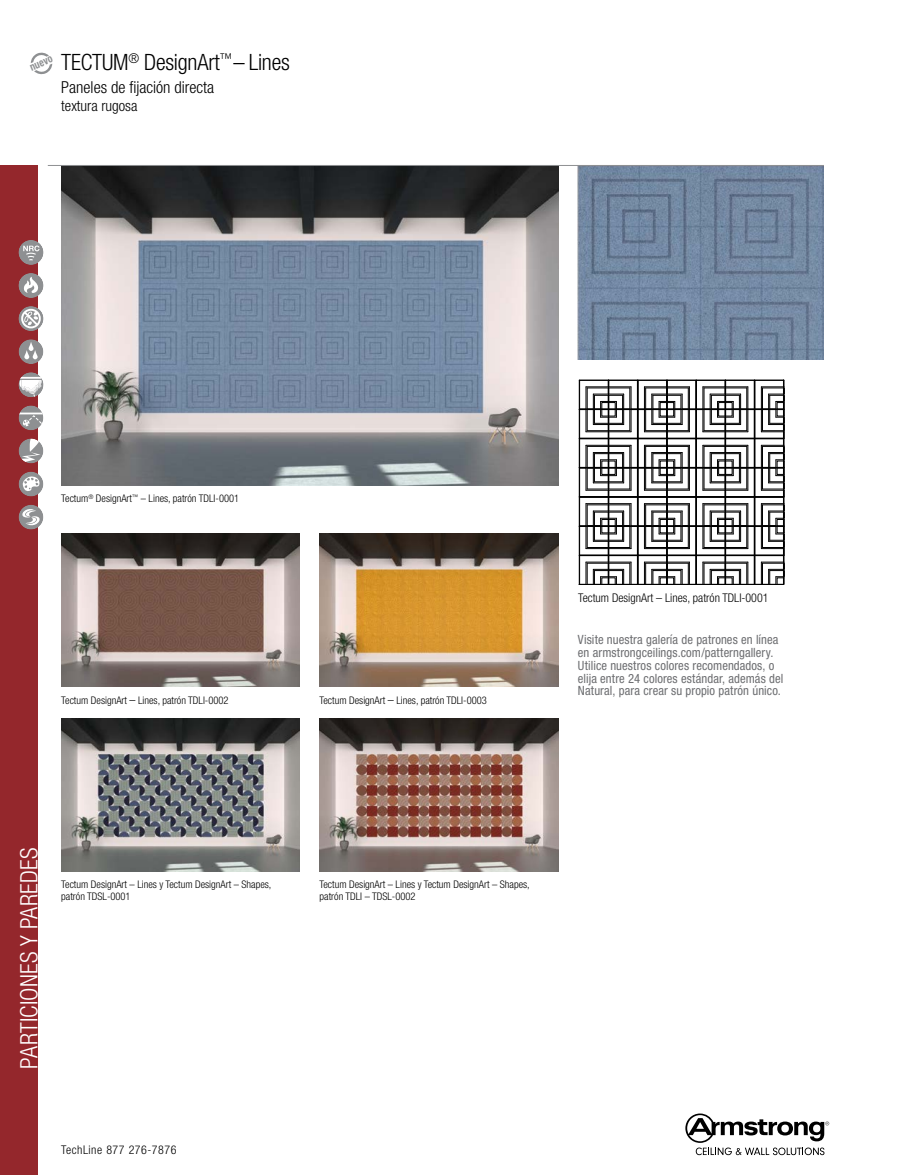
<style>
.page{position:relative;width:905px;height:1175px;background:#fff}
.page>*{position:absolute;margin:0;border:0;box-sizing:border-box;transform-origin:0 0}
.t1{font:300 condensed 24px "Helvetica Neue LT Std";letter-spacing:.005em;color:#fff}
.t2{font:300 condensed 22.5px "Helvetica Neue LT Std";letter-spacing:-.01em;color:#000}
.t3{font:300 condensed 16.5px "Helvetica Neue LT Std";color:#000}
.t4{font:300 condensed 15px "Helvetica Neue LT Std";color:#000}
.t5{font:condensed 12.75px/12.8px "Helvetica Neue LT Std";letter-spacing:.005em;color:#6d6e71}
.t6{font:300 condensed 12px "Helvetica Neue LT Std";color:#000}
.t7{font:300 condensed 12px "Helvetica Neue LT Std";letter-spacing:.04em;color:#000}
.t8{font:700 condensed 11.1px "Helvetica Neue LT Std";color:#8e9092;scale:.88 1}
.t9{font:300 condensed 10.5px/12px "Helvetica Neue LT Std";color:#000}
.s1{font-size:12px}
</style>
<div class="page">
<div style="left:0;top:165px;width:37px;height:1009px;background:#94272c"></div>
<svg style="left:685px;top:1113px;width:144px;height:42px"></svg>
<img style="left:61px;top:718px;width:239px;height:153px">
<svg style="left:31px;top:53px;width:21px;height:21px"></svg>
<img style="left:319px;top:533px;width:239px;height:154px">
<img style="left:578px;top:166px;width:246px;height:193px">
<svg style="left:578px;top:379px;width:206px;height:206px"></svg>
<img style="left:61px;top:166px;width:497px;height:320px">
<img style="left:61px;top:533px;width:239px;height:154px">
<img style="left:319px;top:718px;width:239px;height:153px">
<svg style="left:19px;top:339px;width:24px;height:25px"></svg>
<svg style="left:19px;top:372px;width:24px;height:25px"></svg>
<svg style="left:19px;top:405px;width:24px;height:25px"></svg>
<svg style="left:19px;top:438px;width:24px;height:25px"></svg>
<svg style="left:19px;top:471px;width:24px;height:25px"></svg>
<svg style="left:19px;top:505px;width:24px;height:24px"></svg>
<svg style="left:19px;top:240px;width:24px;height:25px"></svg>
<svg style="left:19px;top:273px;width:24px;height:25px"></svg>
<svg style="left:19px;top:306px;width:24px;height:25px"></svg>
<hr style="left:48px;top:165px;width:776px;height:1px;background:#8e9092">
<p class="t8" style="left:28px;top:61px;width:28px;rotate:-22deg">nuevo</p>
<h2 class="t2" style="left:61px;top:49px;width:230px">TECTUM<sup>®</sup> DesignArt<sup>™</sup> – Lines</h2>
<h3 class="t3" style="left:61px;top:77px;width:154px">Paneles de fijación directa</h3>
<h3 class="t4" style="left:61px;top:97px;width:78px">textura rugosa</h3>
<p class="t9" style="left:61px;top:492px;width:179px">Tectum<sup>®</sup> DesignArt<sup>™</sup> – Lines, patrón TDLI-0001</p>
<p class="t9" style="left:61px;top:694px;width:169px">Tectum DesignArt <span class="s1">–</span> Lines, patrón TDLI-0002</p>
<p class="t9" style="left:319px;top:694px;width:169px">Tectum DesignArt <span class="s1">–</span> Lines, patrón TDLI-0003</p>
<p class="t6" style="left:578px;top:591px;width:192px">Tectum DesignArt – Lines, patrón TDLI-0001</p>
<p class="t5" style="left:578px;top:633px;width:207px">Visite nuestra galería de patrones en línea en armstrongceilings.com/patterngallery.<br>Utilice nuestros colores recomendados, o elija entre 24 colores estándar, además del Natural, para crear su propio patrón único.</p>
<h1 class="t1" style="left:15px;top:1068px;width:222px;rotate:-90deg">PARTICIONES Y PAREDES</h1>
<p class="t9" style="left:61px;top:878px;width:212px">Tectum DesignArt – Lines y Tectum DesignArt – Shapes, patrón TDSL-0001</p>
<p class="t7" style="left:61px;top:1142px;width:117px">TechLine 877 276-7876</p>
<p class="t9" style="left:319px;top:878px;width:212px">Tectum DesignArt – Lines y Tectum DesignArt – Shapes, patrón TDLI – TDSL-0002</p>
</div>
